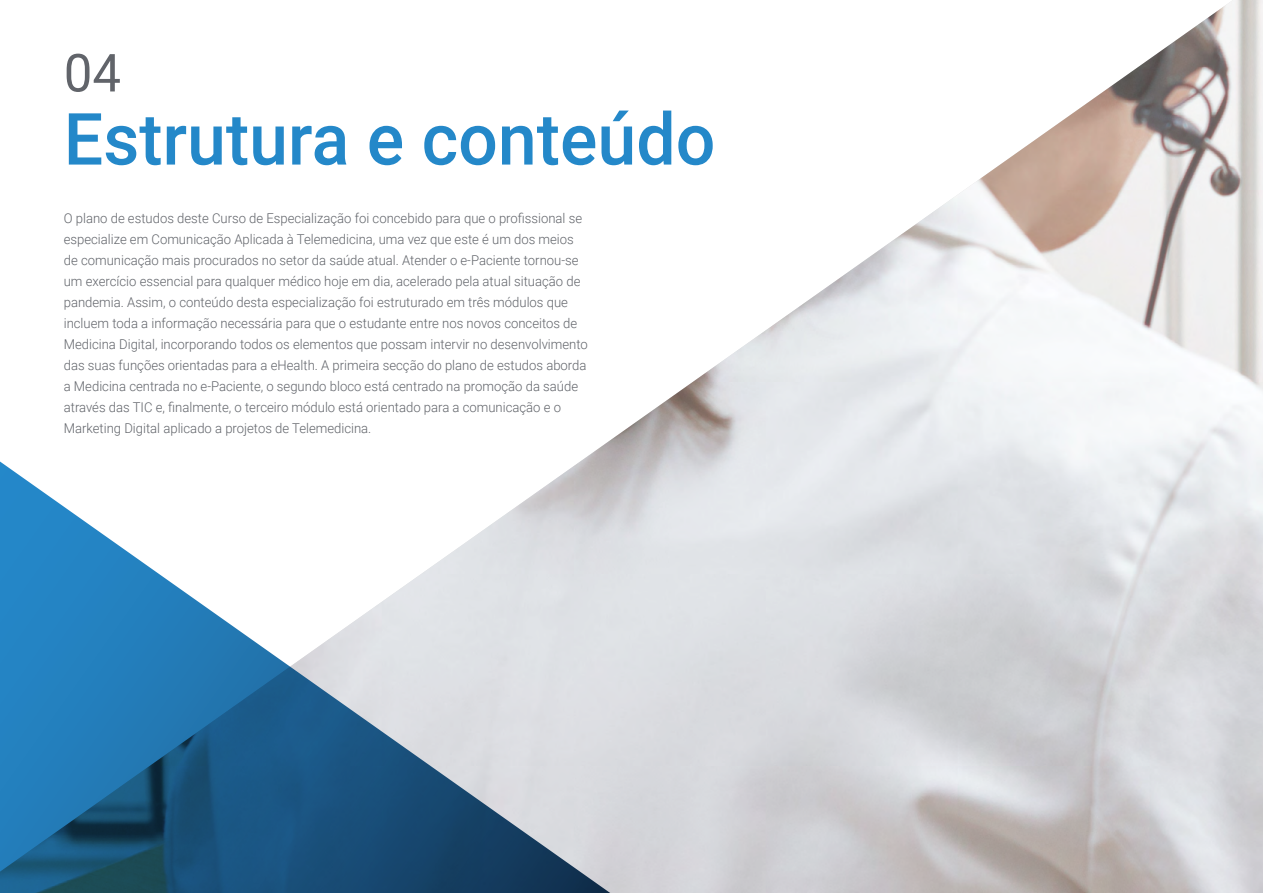
<style>
.page{position:relative;width:1263px;height:893px;background:#fff}
.page>*{position:absolute;margin:0;border:0;box-sizing:border-box;transform-origin:0 0}
.t1{font:500 72px "Roboto";color:#2488c9}
.t2{font:52.5px "Roboto";color:#61646a}
.t3{font:300 13.5px/21px "Roboto";color:#61646a}
</style>
<div class="page">
<img style="left:602px;top:0;width:661px;height:893px">
<svg style="left:0;top:446px;width:640px;height:447px"></svg>
<h2 class="t2" style="left:64px;top:36px;width:59px">04</h2>
<h1 class="t1" style="left:64px;top:89px;width:653px">Estrutura e conteúdo</h1>
<p class="t3" style="left:64px;top:207px;width:526px">O plano de estudos deste Curso de Especialização foi concebido para que o profissional se especialize em Comunicação Aplicada à Telemedicina, uma vez que este é um dos meios de comunicação mais procurados no setor da saúde atual. Atender o e-Paciente tornou-se um exercício essencial para qualquer médico hoje em dia, acelerado pela atual situação de pandemia. Assim, o conteúdo desta especialização foi estruturado em três módulos que incluem toda a informação necessária para que o estudante entre nos novos conceitos de Medicina Digital, incorporando todos os elementos que possam intervir no desenvolvimento das suas funções orientadas para a eHealth. A primeira secção do plano de estudos aborda a Medicina centrada no e-Paciente, o segundo bloco está centrado na promoção da saúde através das TIC e, finalmente, o terceiro módulo está orientado para a comunicação e o Marketing Digital aplicado a projetos de Telemedicina.</p>
</div>
